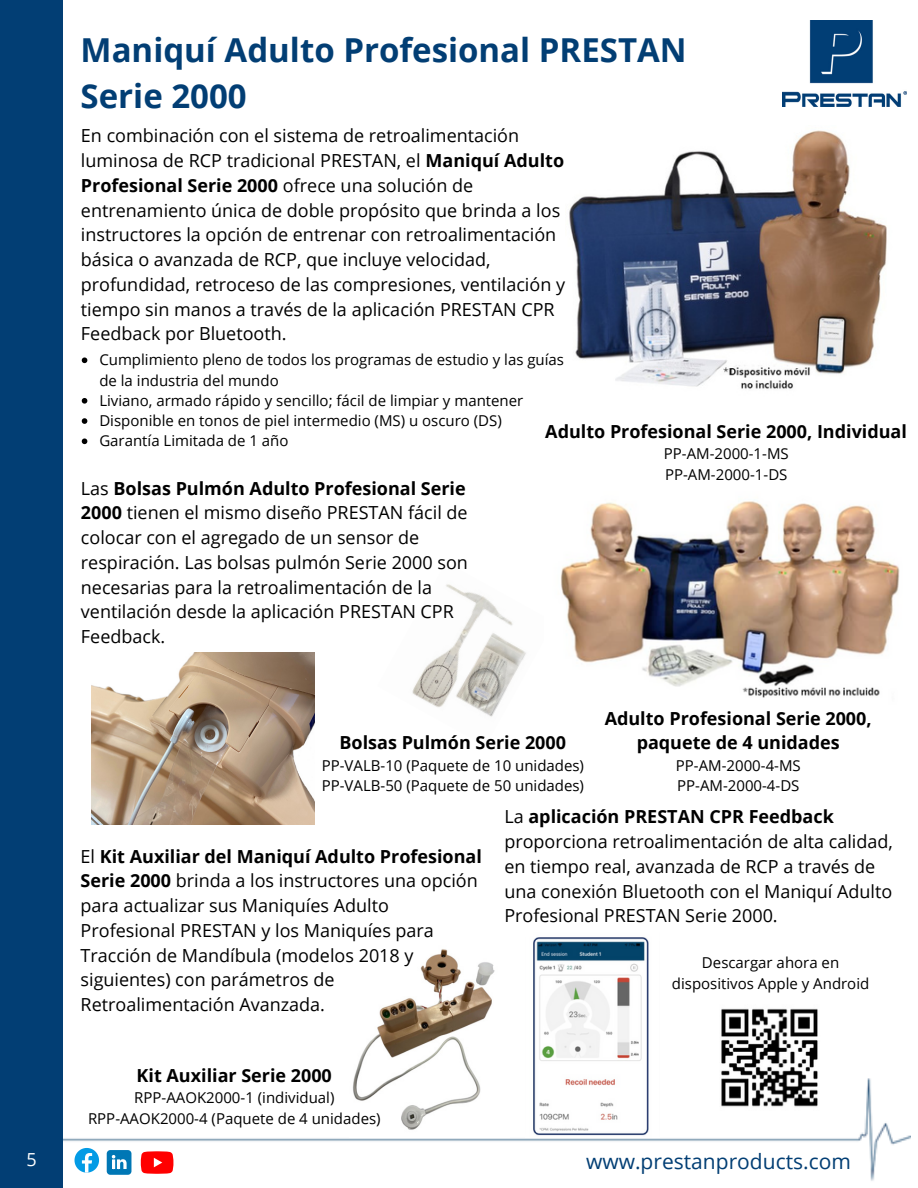
<style>
.page{position:relative;width:918px;height:1188px;background:#fff}
.page>*{position:absolute;margin:0;border:0;box-sizing:border-box;transform-origin:0 0}
.t1{font:700 33px "Open Sans";color:#023e74}
.t2{font:21px "Open Sans";color:#023e74}
.t3{font:18px/24.8px "Open Sans";color:#000}
.t4{font:700 18px/24.8px "Open Sans";color:#000;text-align:center}
.t5{font:18px "Open Sans";color:#fff}
.t6{font:15px/20.2px "Open Sans";color:#000;text-align:center}
.s1{font-weight:700}
</style>
<div class="page">
<div style="left:0;top:0;width:63px;height:1188px;background:#023e74"></div>
<img style="left:783px;top:21px;width:123px;height:85px">
<img style="left:412px;top:584px;width:114px;height:133px">
<img style="left:92px;top:653px;width:223px;height:172px">
<img style="left:63px;top:1078px;width:847px;height:103px">
<img style="left:720px;top:1008px;width:101px;height:102px">
<img style="left:526px;top:937px;width:134px;height:201px">
<img style="left:350px;top:949px;width:159px;height:189px">
<svg style="left:141px;top:1150px;width:32px;height:24px"></svg>
<svg style="left:107px;top:1149px;width:24px;height:26px"></svg>
<svg style="left:75px;top:1148px;width:24px;height:25px"></svg>
<img style="left:569px;top:130px;width:318px;height:259px">
<img style="left:560px;top:501px;width:340px;height:197px">
<svg style="left:82px;top:357px;width:5px;height:6px"></svg>
<svg style="left:82px;top:398px;width:5px;height:6px"></svg>
<svg style="left:82px;top:418px;width:5px;height:6px"></svg>
<svg style="left:82px;top:438px;width:5px;height:6px"></svg>
<p class="t5" style="left:27px;top:1147px;width:12px">5</p>
<p class="t1" style="left:81px;top:27px;width:608px">Maniquí Adulto Profesional PRESTAN</p>
<p class="t1" style="left:81px;top:73px;width:168px">Serie 2000</p>
<p class="t3" style="left:81px;top:123px;width:486px">En combinación con el sistema de retroalimentación luminosa de RCP tradicional PRESTAN, el <span class="s1">Maniquí Adulto Profesional Serie 2000</span> ofrece una solución de entrenamiento única de doble propósito que brinda a los instructores la opción de entrenar con retroalimentación básica o avanzada de RCP, que incluye velocidad, profundidad, retroceso de las compresiones, ventilación y tiempo sin manos a través de la aplicación PRESTAN CPR Feedback por Bluetooth.</p>
<p class="t6" style="left:99px;top:349px;width:466px;text-align:left">Cumplimiento pleno de todos los programas de estudio y las guías de la industria del mundo</p>
<p class="t6" style="left:99px;top:390px;width:425px">Liviano, armado rápido y sencillo; fácil de limpiar y mantener</p>
<p class="t6" style="left:99px;top:410px;width:404px">Disponible en tonos de piel intermedio (MS) u oscuro (DS)</p>
<p class="t6" style="left:99px;top:430px;width:191px">Garantía Limitada de 1 año</p>
<p class="t4" style="left:545px;top:419px;width:363px">Adulto Profesional Serie 2000, Individual</p>
<p class="t6" style="left:664px;top:443px;width:127px">PP-AM-2000-1-MS</p>
<p class="t6" style="left:665px;top:464px;width:124px">PP-AM-2000-1-DS</p>
<p class="t3" style="left:81px;top:475px;width:389px">Las <span class="s1">Bolsas Pulmón Adulto Profesional Serie 2000</span> tienen el mismo diseño PRESTAN fácil de colocar con el agregado de un sensor de respiración. Las bolsas pulmón Serie 2000 son necesarias para la retroalimentación de la ventilación desde la aplicación PRESTAN CPR Feedback.</p>
<p class="t4" style="left:340px;top:730px;width:228px">Bolsas Pulmón Serie 2000</p>
<p class="t6" style="left:322px;top:755px;width:264px">PP-VALB-10 (Paquete de 10 unidades)</p>
<p class="t6" style="left:322px;top:775px;width:264px">PP-VALB-50 (Paquete de 50 unidades)</p>
<p class="t4" style="left:605px;top:705px;width:269px">Adulto Profesional Serie 2000, paquete de 4 unidades</p>
<p class="t6" style="left:676px;top:755px;width:127px">PP-AM-2000-4-MS</p>
<p class="t6" style="left:677px;top:775px;width:124px">PP-AM-2000-4-DS</p>
<p class="t3" style="left:81px;top:843px;width:403px">El <span class="s1">Kit Auxiliar del Maniquí Adulto Profesional Serie 2000</span> brinda a los instructores una opción para actualizar sus Maniquíes Adulto Profesional PRESTAN y los Maniquíes para Tracción de Mandíbula (modelos 2018 y siguientes) con parámetros de Retroalimentación Avanzada.</p>
<p class="t4" style="left:137px;top:1063px;width:197px">Kit Auxiliar Serie 2000</p>
<p class="t6" style="left:134px;top:1087px;width:202px">RPP-AAOK2000-1 (individual)</p>
<p class="t6" style="left:88px;top:1108px;width:294px">RPP-AAOK2000-4 (Paquete de 4 unidades)</p>
<p class="t3" style="left:504px;top:804px;width:390px">La <span class="s1">aplicación PRESTAN CPR Feedback </span>proporciona retroalimentación de alta calidad, en tiempo real, avanzada de RCP a través de una conexión Bluetooth con el Maniquí Adulto Profesional PRESTAN Serie 2000.</p>
<p class="t6" style="left:672px;top:952px;width:199px">Descargar ahora en dispositivos Apple y Android</p>
<p class="t2" style="left:586px;top:1146px;width:266px">www.prestanproducts.com</p>
</div>
